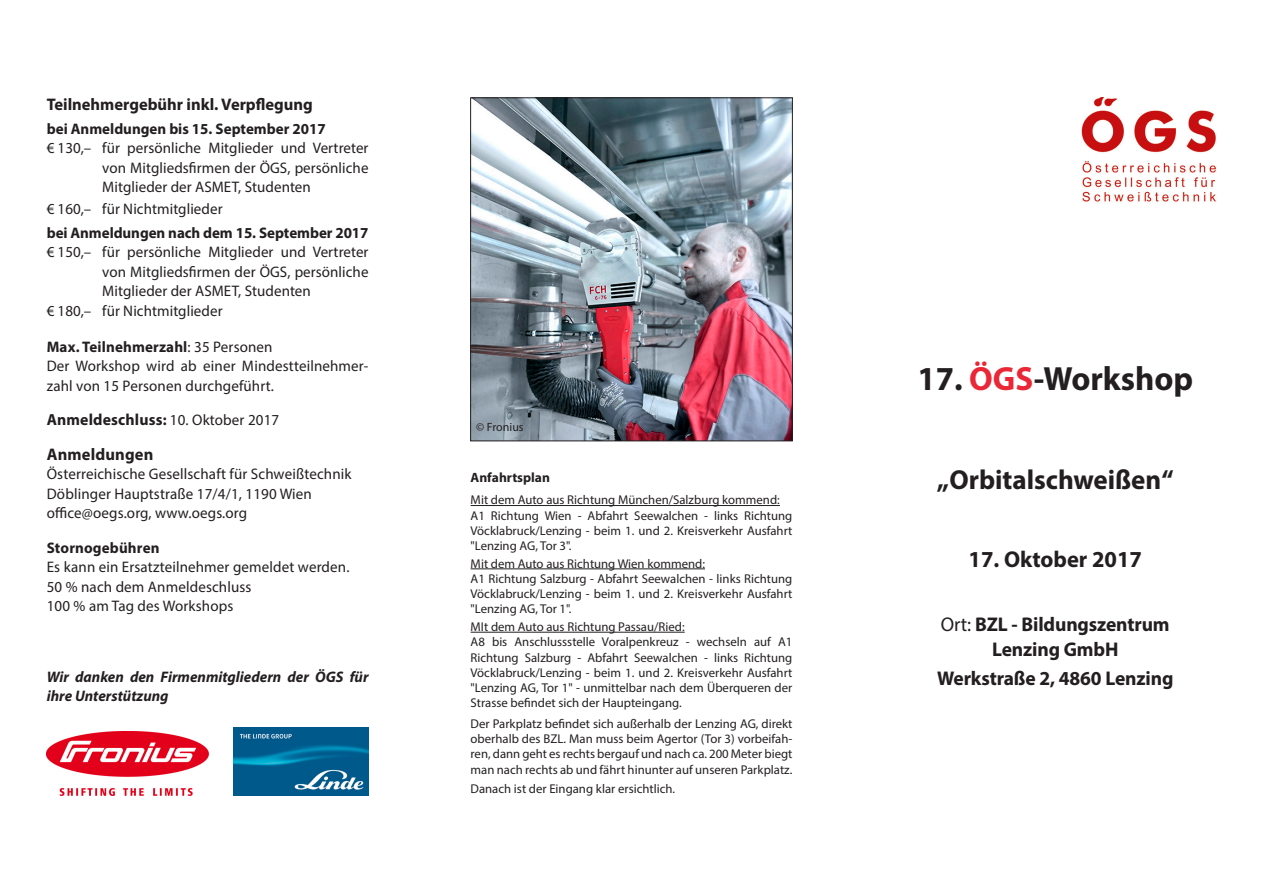
<style>
.page{position:relative;width:1263px;height:893px;background:#fff}
.page>*{position:absolute;margin:0;border:0;box-sizing:border-box;transform-origin:0 0}
.t1{font:700 33.6px "Myriad Pro";color:#231f20}
.t2{font:700 27.6px "Myriad Pro";color:#231f20}
.t3{font:700 22.95px "Myriad Pro";color:#231f20}
.t4{font:700 19.95px/25.5px "Myriad Pro";letter-spacing:-.005em;color:#231f20;text-align:center}
.t5{font:700 16.8px "Myriad Pro";color:#231f20}
.t6{font:700 16.05px "Myriad Pro";letter-spacing:.01em;color:#231f20}
.t7{font:15.3px/19.5px "Myriad Pro";letter-spacing:.01em;color:#231f20;text-align:justify}
.t8{font:700 15.3px "Myriad Pro";color:#231f20}
.t9{font:italic 700 15.3px/19.5px "Myriad Pro";color:#231f20}
.t10{font:700 13.5px "Myriad Pro";color:#231f20}
.t11{font:12.75px/15.3px "Myriad Pro";color:#231f20;text-align:justify}
.t12{font:12px "Myriad Pro";color:#231f20}
.s1{font-weight:400}
.s2{font-size:15.3px}
.s3{font-weight:400;font-size:15.3px}
.s4{color:#ea2737}
</style>
<div class="page">
<img style="left:472px;top:100px;width:318px;height:339px">
<div style="left:470px;top:98px;width:322px;height:343px;border:1px solid #231f20"></div>
<img style="left:1081px;top:98px;width:135px;height:104px">
<hr style="left:471px;top:505px;width:309px;height:1px;background:#231f20">
<hr style="left:471px;top:568px;width:234px;height:1px;background:#231f20">
<hr style="left:471px;top:632px;width:214px;height:1px;background:#231f20">
<img style="left:234px;top:727px;width:135px;height:68px">
<img style="left:47px;top:731px;width:161px;height:64px">
<p class="t5" style="left:47px;top:94px;width:268px">Teilnehmergebühr inkl. Verpflegung</p>
<p class="t8" style="left:47px;top:119px;width:281px">bei Anmeldungen bis 15. September 2017</p>
<p class="t7" style="left:102px;top:138px;width:268px;text-indent:-55px">€ 130,– für persönliche Mitglieder und Vertreter von Mitgliedsfirmen der ÖGS, persönliche Mitglieder der ASMET, Studenten</p>
<p class="t7" style="left:47px;top:199px;width:177px">€ 160,– für Nichtmitglieder</p>
<p class="t8" style="left:47px;top:223px;width:323px">bei Anmeldungen nach dem 15. September 2017</p>
<p class="t7" style="left:102px;top:242px;width:268px;text-indent:-55px">€ 150,– für persönliche Mitglieder und Vertreter von Mitgliedsfirmen der ÖGS, persönliche Mitglieder der ASMET, Studenten</p>
<p class="t7" style="left:47px;top:301px;width:177px">€ 180,– für Nichtmitglieder</p>
<p class="t8" style="left:47px;top:337px;width:227px">Max. Teilnehmerzahl<span class="s1">: 35 Personen</span></p>
<p class="t7" style="left:47px;top:356px;width:323px">Der Workshop wird ab einer Mindestteilnehmer&shy;zahl von 15 Personen durchgeführt.</p>
<p class="t6" style="left:47px;top:409px;width:234px">Anmeldeschluss<span class="s2">:</span> <span class="s3">10. Oktober 2017</span></p>
<p class="t5" style="left:47px;top:443px;width:108px">Anmeldungen</p>
<p class="t7" style="left:47px;top:464px;width:306px">Österreichische Gesellschaft für Schweißtechnik</p>
<p class="t7" style="left:47px;top:484px;width:267px">Döblinger Hauptstraße 17/4/1, 1190 Wien</p>
<p class="t7" style="left:47px;top:503px;width:202px">office@oegs.org, www.oegs.org</p>
<p class="t8" style="left:47px;top:538px;width:114px">Stornogebühren</p>
<p class="t7" style="left:47px;top:557px;width:304px">Es kann ein Ersatzteilnehmer gemeldet werden.</p>
<p class="t7" style="left:47px;top:577px;width:206px">50 % nach dem Anmeldeschluss</p>
<p class="t7" style="left:47px;top:596px;width:188px">100 % am Tag des Workshops</p>
<p class="t9" style="left:47px;top:666px;width:323px">Wir danken den Firmenmitgliedern der ÖGS für ihre Unterstützung</p>
<p class="t12" style="left:476px;top:420px;width:49px">© Fronius</p>
<p class="t10" style="left:471px;top:469px;width:81px">Anfahrtsplan</p>
<p class="t11" style="left:471px;top:492px;width:311px">Mit dem Auto aus Richtung München/Salzburg kommend:</p>
<p class="t11" style="left:471px;top:507px;width:323px">A1 Richtung Wien - Abfahrt Seewalchen - links Richtung Vöcklabruck/Lenzing - beim 1. und 2. Kreisverkehr Ausfahrt "Lenzing AG, Tor 3".</p>
<p class="t11" style="left:471px;top:555px;width:236px">Mit dem Auto aus Richtung Wien kommend:</p>
<p class="t11" style="left:471px;top:571px;width:323px">A1 Richtung Salzburg - Abfahrt Seewalchen - links Richtung Vöcklabruck/Lenzing - beim 1. und 2. Kreisverkehr Ausfahrt "Lenzing AG, Tor 1".</p>
<p class="t11" style="left:471px;top:619px;width:216px">MIt dem Auto aus Richtung Passau/Ried:</p>
<p class="t11" style="left:471px;top:634px;width:323px">A8 bis Anschlussstelle Voralpenkreuz - wechseln auf A1<br>Richtung Salzburg - Abfahrt Seewalchen - links Richtung Vöcklabruck/Lenzing - beim 1. und 2. Kreisverkehr Ausfahrt "Lenzing AG, Tor 1" - unmittelbar nach dem Überqueren der Strasse befindet sich der Haupteingang.</p>
<p class="t11" style="left:471px;top:716px;width:323px">Der Parkplatz befindet sich außerhalb der Lenzing AG, direkt oberhalb des BZL. Man muss beim Agertor (Tor 3) vorbeifah&shy;ren, dann geht es rechts bergauf und nach ca. 200 Meter biegt man nach rechts ab und fährt hinunter auf unseren Parkplatz.</p>
<p class="t11" style="left:471px;top:781px;width:206px">Danach ist der Eingang klar ersichtlich.</p>
<p class="t1" style="left:917px;top:357px;width:277px">17. <span class="s4">ÖGS</span>-Workshop</p>
<p class="t2" style="left:937px;top:461px;width:238px">„Orbitalschweißen“</p>
<p class="t3" style="left:969px;top:544px;width:175px">17. Oktober 2017</p>
<p class="t4" style="left:941px;top:611px;width:230px"><span class="s1">Ort:</span> BZL - Bildungszentrum<br>Lenzing GmbH</p>
<p class="t4" style="left:937px;top:665px;width:238px">Werkstraße 2, 4860 Lenzing</p>
</div>
